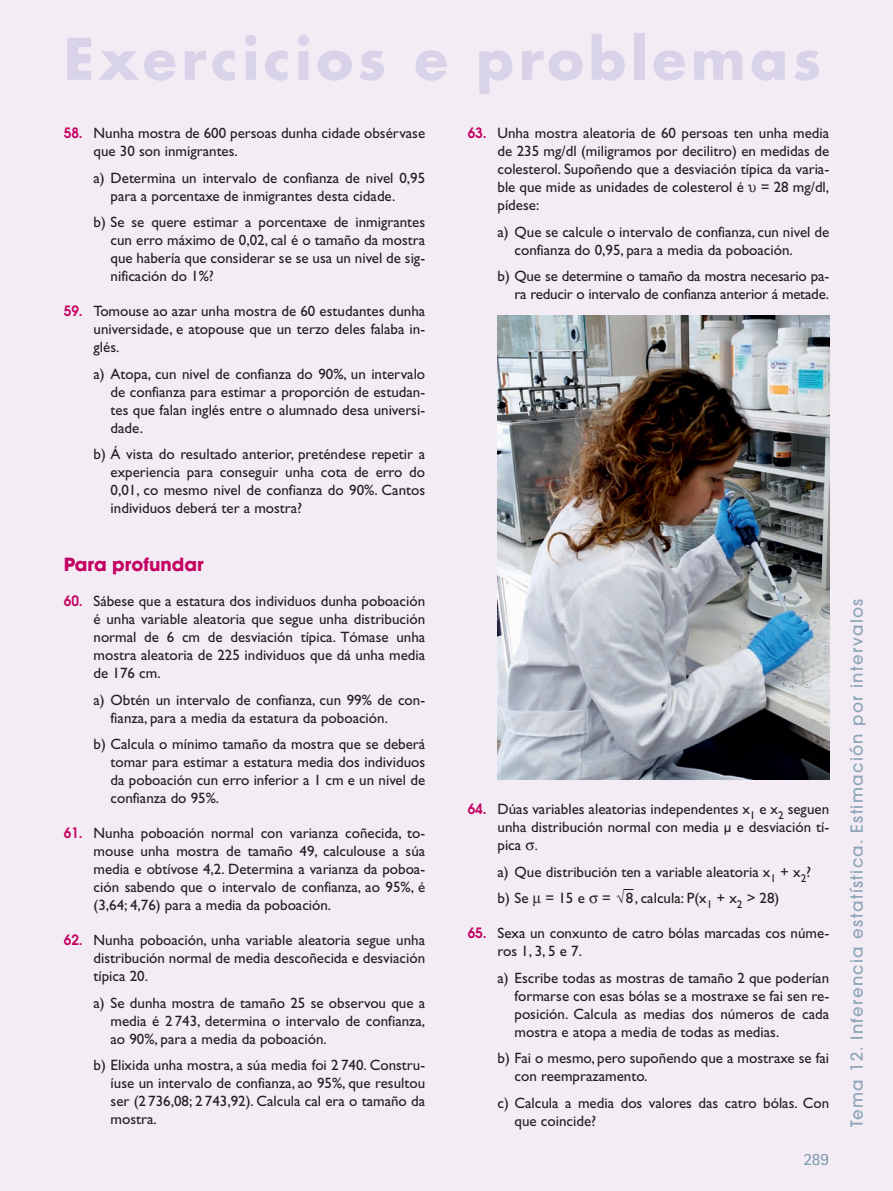
<style>
.page{position:relative;width:893px;height:1191px;background:#f4ecf4}
.page>*{position:absolute;margin:0;border:0;box-sizing:border-box;transform-origin:0 0}
.t1{font:700 55.5px "Futura";letter-spacing:.08em;color:#d9d3e9}
.t2{font:700 18px "Avant Garde";color:#c30162}
.t3{font:17.25px "Rotis Sans Serif";color:#7495ac}
.t4{font:500 16.5px "Avant Garde";letter-spacing:.085em;color:#8ca5b8}
.t5{font:15px/18px "Gill Sans";color:#231f20;text-align:justify}
.s1{font-family:"Avant Garde";font-weight:600;font-size:14.1px;color:#c30162}
.s2{font-family:"Anaya Math 1"}
</style>
<div class="page">
<img style="left:497px;top:315px;width:332px;height:464px">
<h1 class="t1" style="left:64px;top:34px;width:759px">Exercicios e problemas</h1>
<p class="t5" style="left:94px;top:125px;width:333px;text-indent:-30px"><span class="s1">58.</span> Nunha mostra de 600 persoas dunha cidade obsérvase que 30 son inmigrantes.</p>
<p class="t5" style="left:111px;top:170px;width:316px;text-indent:-17px">a) Determina un intervalo de confianza de nivel 0,95 para a porcentaxe de inmigrantes desta cidade.</p>
<p class="t5" style="left:111px;top:214px;width:316px;text-indent:-17px">b) Se se quere estimar a porcentaxe de inmigrantes cun erro máximo de 0,02, cal é o tamaño da mostra que habería que considerar se se usa un nivel de sig&shy;nificación do 1%?</p>
<p class="t5" style="left:94px;top:303px;width:333px;text-indent:-30px"><span class="s1">59.</span> Tomouse ao azar unha mostra de 60 estudantes dunha universidade, e atopouse que un terzo deles falaba in&shy;glés.</p>
<p class="t5" style="left:111px;top:366px;width:316px;text-indent:-17px">a) Atopa, cun nivel de confianza do 90%, un intervalo de confianza para estimar a proporción de estudan&shy;tes que falan inglés entre o alumnado desa universi&shy;dade.</p>
<p class="t5" style="left:111px;top:446px;width:316px;text-indent:-17px">b) Á vista do resultado anterior, preténdese repetir a experiencia para conseguir unha cota de erro do 0,01, co mesmo nivel de confianza do 90%. Cantos individuos deberá ter a mostra?</p>
<p class="t5" style="left:497px;top:125px;width:333px;text-indent:-30px"><span class="s1">63.</span> Unha mostra aleatoria de 60 persoas ten unha media de 235 mg/dl (miligramos por decilitro) en medidas de colesterol. Supoñendo que a desviación típica da varia&shy;ble que mide as unidades de colesterol é <span class="s2">s</span> = 28 mg/dl, pídese:</p>
<p class="t5" style="left:514px;top:224px;width:316px;text-indent:-17px">a) Que se calcule o intervalo de confianza, cun nivel de confianza do 0,95, para a media da poboación.</p>
<p class="t5" style="left:497px;top:268px;width:333px;text-align:right">b) Que se determine o tamaño da mostra necesario pa&shy;ra reducir o intervalo de confianza anterior á metade.</p>
<p class="t2" style="left:64px;top:558px;width:141px">Para profundar</p>
<p class="t5" style="left:94px;top:593px;width:333px;text-indent:-30px"><span class="s1">60.</span> Sábese que a estatura dos individuos dunha poboación é unha variable aleatoria que segue unha distribución normal de 6 cm de desviación típica. Tómase unha mostra aleatoria de 225 individuos que dá unha media de 176 cm.</p>
<p class="t5" style="left:111px;top:692px;width:316px;text-indent:-17px">a) Obtén un intervalo de confianza, cun 99% de con&shy;fianza, para a media da estatura da poboación.</p>
<p class="t5" style="left:111px;top:736px;width:316px;text-indent:-17px">b) Calcula o mínimo tamaño da mostra que se deberá tomar para estimar a estatura media dos individuos da poboación cun erro inferior a 1 cm e un nivel de confianza do 95%.</p>
<p class="t5" style="left:94px;top:825px;width:333px;text-indent:-30px"><span class="s1">61.</span> Nunha poboación normal con varianza coñecida, to&shy;mouse unha mostra de tamaño 49, calculouse a súa media e obtívose 4,2. Determina a varianza da poboa&shy;ción sabendo que o intervalo de confianza, ao 95%, é (3,64; 4,76) para a media da poboación.</p>
<p class="t5" style="left:94px;top:932px;width:333px;text-indent:-30px"><span class="s1">62.</span> Nunha poboación, unha variable aleatoria segue unha distribución normal de media descoñecida e desviación típica 20.</p>
<p class="t5" style="left:111px;top:995px;width:316px;text-indent:-17px">a) Se dunha mostra de tamaño 25 se observou que a media é 2 743, determina o intervalo de con fianza, ao 90%, para a media da poboación.</p>
<p class="t5" style="left:111px;top:1057px;width:316px;text-indent:-17px">b) Elixida unha mostra, a súa media foi 2 740. Constru - íuse un intervalo de confianza, ao 95%, que resultou ser (2 736,08; 2 743,92). Calcula cal era o tamaño da mostra.</p>
<p class="t5" style="left:497px;top:801px;width:333px;text-indent:-30px"><span class="s1">64.</span> Dúas variables aleatorias independentes x<sub>1</sub> e x<sub>2</sub> seguen unha distribución normal con media µ e desviación tí&shy;pica <span class="s2">q.</span></p>
<p class="t5" style="left:497px;top:859px;width:315px;line-height:26.5px">a) Que distribución ten a variable aleatoria x<sub>1</sub> + x<sub>2</sub>? b) Se <span class="s2">µ</span> = 15 e <span class="s2">q</span> = <span class="s2">√</span>8, calcula: P(x<sub>1</sub> + x<sub>2</sub> &gt; 28)</p>
<p class="t5" style="left:497px;top:925px;width:333px;text-indent:-30px"><span class="s1">65.</span> Sexa un conxunto de catro bólas marcadas cos núme&shy;ros 1, 3, 5 e 7.</p>
<p class="t5" style="left:514px;top:970px;width:316px;text-indent:-17px">a) Escribe todas as mostras de tamaño 2 que poderían formarse con esas bólas se a mostraxe se fai sen re&shy;posición. Calcula as medias dos números de cada mostra e atopa a media de todas as medias.</p>
<p class="t5" style="left:514px;top:1050px;width:316px;text-indent:-17px">b) Fai o mesmo, pero supoñendo que a mostraxe se fai con reemprazamento.</p>
<p class="t5" style="left:514px;top:1095px;width:316px;text-indent:-17px">c) Calcula a media dos valores das catro bólas. Con que coincide?</p>
<p class="t3" style="left:803px;top:1152px;width:27px">289</p>
<p class="t4" style="left:850px;top:1127px;width:530px;rotate:-90deg">Tema 12. Inferencia estatística. Estimación por intervalos</p>
</div>
